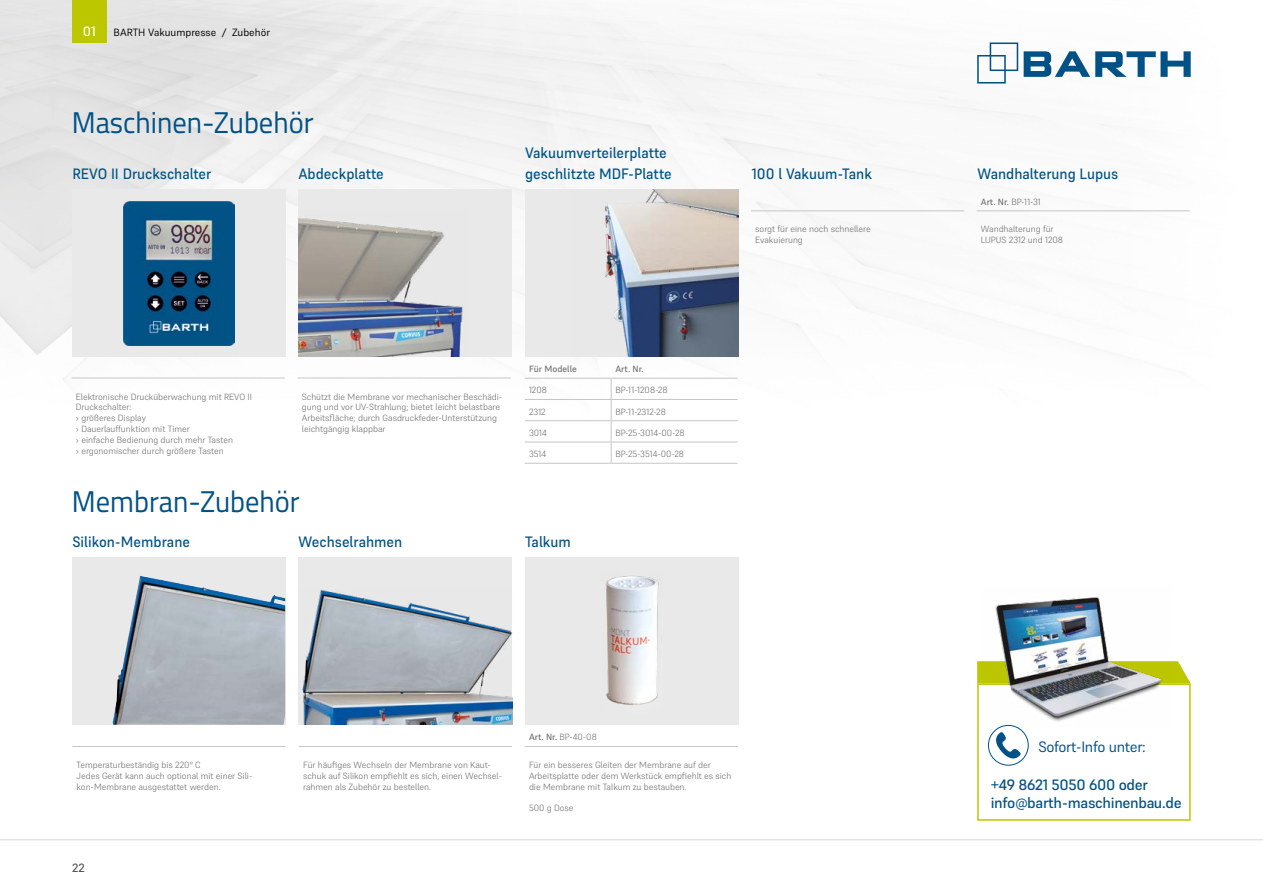
<style>
.page{position:relative;width:1263px;height:893px;background:#fff}
.page>*{position:absolute;margin:0;border:0;box-sizing:border-box;transform-origin:0 0}
.t1{font:30px "Titillium Web";color:#005286;scale:.95 1}
.t2{font:500 15px/21px "Supreme";color:#005286;scale:.95 1}
.t3{font:500 15px/18px "Supreme";letter-spacing:-.02em;color:#005286}
.t4{font:15px "Supreme";letter-spacing:-.02em;color:#005286}
.t5{font:500 13.5px "Supreme";color:#fff}
.t6{font:500 12px "Supreme";color:#575756}
.t7{font:10.5px "Supreme";color:#000}
.t8{font:300 9px/10.8px "Supreme";color:#706f6f}
.t9{font:500 9px "Supreme";color:#706f6f}
.s1{font-weight:500}
</style>
<div class="page">
<img style="left:0;top:0;width:1190px;height:420px">
<hr style="left:0;top:839px;width:1263px;height:1px;background:#e3e3e3">
<div style="left:72px;top:0;width:34px;height:43px;background:#bcc700"></div>
<hr style="left:525px;top:378px;width:86px;height:1px;background:#c6c6c6">
<hr style="left:611px;top:378px;width:127px;height:1px;background:#c6c6c6">
<hr style="left:525px;top:399px;width:86px;height:1px;background:#c6c6c6">
<hr style="left:611px;top:399px;width:127px;height:1px;background:#c6c6c6">
<hr style="left:525px;top:420px;width:86px;height:1px;background:#c6c6c6">
<hr style="left:611px;top:420px;width:127px;height:1px;background:#c6c6c6">
<hr style="left:525px;top:442px;width:86px;height:1px;background:#c6c6c6">
<hr style="left:611px;top:442px;width:127px;height:1px;background:#c6c6c6">
<svg style="left:611px;top:379px;width:1px;height:84px"></svg>
<hr style="left:525px;top:463px;width:86px;height:1px;background:#c6c6c6">
<hr style="left:611px;top:463px;width:127px;height:1px;background:#c6c6c6">
<div style="left:72px;top:190px;width:214px;height:167px;background:#e9e9e9"></div>
<div style="left:72px;top:558px;width:214px;height:167px;background:#e9e9e9"></div>
<div style="left:298px;top:190px;width:213px;height:167px;background:#e9e9e9"></div>
<div style="left:298px;top:558px;width:213px;height:167px;background:#e9e9e9"></div>
<div style="left:525px;top:190px;width:213px;height:167px;background:#e9e9e9"></div>
<div style="left:525px;top:558px;width:213px;height:167px;background:#e9e9e9"></div>
<hr style="left:72px;top:378px;width:213px;height:1px;background:#c6c6c6">
<hr style="left:298px;top:378px;width:213px;height:1px;background:#c6c6c6">
<hr style="left:751px;top:210px;width:213px;height:1px;background:#c6c6c6">
<hr style="left:976px;top:210px;width:214px;height:1px;background:#c6c6c6">
<hr style="left:72px;top:746px;width:213px;height:1px;background:#c6c6c6">
<hr style="left:299px;top:746px;width:213px;height:1px;background:#c6c6c6">
<hr style="left:525px;top:746px;width:213px;height:1px;background:#c6c6c6">
<svg style="left:1024px;top:51px;width:167px;height:26px"></svg>
<svg style="left:977px;top:43px;width:41px;height:41px"></svg>
<img style="left:123px;top:201px;width:112px;height:144px">
<img style="left:298px;top:218px;width:165px;height:139px">
<img style="left:604px;top:190px;width:134px;height:167px">
<img style="left:113px;top:576px;width:172px;height:149px">
<img style="left:302px;top:590px;width:210px;height:135px">
<img style="left:605px;top:575px;width:54px;height:130px">
<div style="left:977px;top:683px;width:214px;height:138px;border:2px solid #bcc700"></div>
<svg style="left:977px;top:661px;width:214px;height:22px"></svg>
<img style="left:984px;top:597px;width:186px;height:129px">
<svg style="left:996px;top:732px;width:25px;height:27px"></svg>
<div style="left:988px;top:725px;width:41px;height:41px;border:1px solid #005286;border-radius:50%"></div>
<h3 class="t5" style="left:83px;top:23px;width:15px">01</h3>
<p class="t7" style="left:114px;top:26px;width:158px">BARTH Vakuumpresse / Zubehör</p>
<h1 class="t1" style="left:72px;top:100px;width:256px">Maschinen-Zubehör</h1>
<h2 class="t2" style="left:72px;top:163px;width:148px">REVO II Druckschalter</h2>
<h2 class="t2" style="left:298px;top:163px;width:92px">Abdeckplatte</h2>
<h2 class="t2" style="left:525px;top:142px;width:156px">Vakuumverteilerplatte geschlitzte MDF-Platte</h2>
<p class="t8" style="left:76px;top:391px;width:177px">Elektronische Drucküberwachung mit REVO II<br>Druckschalter:<br>› größeres Display<br>› Dauerlauffunktion mit Timer<br>› einfache Bedienung durch mehr Tasten<br>› ergonomischer durch größere Tasten</p>
<p class="t8" style="left:302px;top:391px;width:202px">Schützt die Membrane vor mechanischer Beschädi&shy;gung und vor UV-Strahlung; bietet leicht belastbare Arbeitsfläche; durch Gasdruckfeder-Unterstützung leichtgängig klappbar</p>
<h1 class="t1" style="left:72px;top:480px;width:241px">Membran-Zubehör</h1>
<p class="t9" style="left:529px;top:363px;width:49px">Für Modelle</p>
<p class="t9" style="left:615px;top:363px;width:30px">Art. Nr.</p>
<p class="t8" style="left:529px;top:385px;width:19px">1208</p>
<p class="t8" style="left:615px;top:385px;width:54px">BP-11-1208-28</p>
<p class="t8" style="left:529px;top:406px;width:18px">2312</p>
<p class="t8" style="left:615px;top:406px;width:52px">BP-11-2312-28</p>
<p class="t8" style="left:529px;top:427px;width:19px">3014</p>
<p class="t8" style="left:615px;top:427px;width:71px">BP-25-3014-00-28</p>
<p class="t8" style="left:529px;top:448px;width:19px">3514</p>
<p class="t8" style="left:615px;top:448px;width:70px">BP-25-3514-00-28</p>
<h2 class="t2" style="left:72px;top:531px;width:125px">Silikon-Membrane</h2>
<h2 class="t2" style="left:299px;top:531px;width:111px">Wechselrahmen</h2>
<h2 class="t2" style="left:525px;top:531px;width:50px">Talkum</h2>
<h2 class="t2" style="left:752px;top:163px;width:128px">100 l Vakuum-Tank</h2>
<h2 class="t2" style="left:977px;top:163px;width:150px">Wandhalterung Lupus</h2>
<p class="t8" style="left:755px;top:224px;width:117px">sorgt für eine noch schnellere<br>Evakuierung</p>
<p class="t8" style="left:981px;top:196px;width:61px"><span class="s1">Art. Nr.</span> BP-11-31</p>
<p class="t8" style="left:981px;top:224px;width:84px">Wandhalterung für<br>LUPUS 2312 und 1208</p>
<p class="t8" style="left:77px;top:759px;width:177px">Temperaturbeständig bis 220° C<br>Jedes Gerät kann auch optional mit einer Sili&shy;kon-Membrane ausgestattet werden.</p>
<p class="t8" style="left:303px;top:759px;width:201px">Für häufiges Wechseln der Membrane von Kaut&shy;schuk auf Silikon empfiehlt es sich, einen Wechsel&shy;rahmen als Zubehör zu bestellen.</p>
<h3 class="t6" style="left:72px;top:860px;width:14px">22</h3>
<p class="t8" style="left:529px;top:732px;width:69px"><span class="s1">Art. Nr.</span> BP-40-08</p>
<p class="t8" style="left:529px;top:759px;width:204px">Für ein besseres Gleiten der Membrane auf der<br>Arbeitsplatte oder dem Werkstück empfiehlt es sich die Membrane mit Talkum zu bestauben.</p>
<p class="t8" style="left:529px;top:803px;width:46px">500 g Dose</p>
<h2 class="t4" style="left:1038px;top:738px;width:109px">Sofort-Info unter:</h2>
<h2 class="t3" style="left:991px;top:776px;width:192px">+49 8621 5050 600 oder info@barth-maschinenbau.de</h2>
</div>
